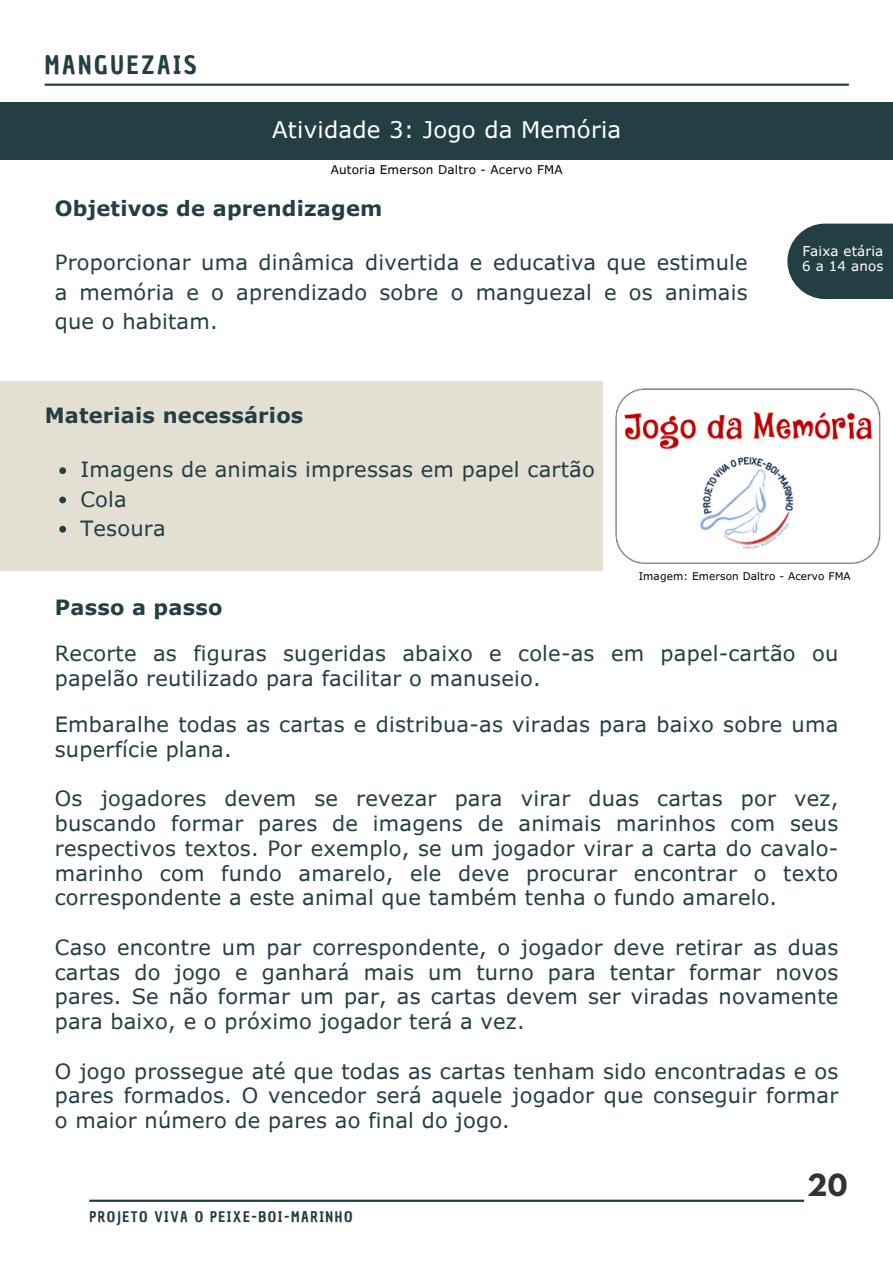
<style>
.page{position:relative;width:893px;height:1264px;background:#fff}
.page>*{position:absolute;margin:0;border:0;box-sizing:border-box;transform-origin:0 0}
.t1{font:700 27px "League Spartan";color:#333}
.t2{font:24.75px "Chau Philomene One";letter-spacing:.11em;color:#243f44}
.t3{font:22.95px "Verdana Pro";letter-spacing:.01em;color:#fff}
.t4{font:21px/24.8px "Verdana Pro";letter-spacing:.01em;color:#243f44;text-align:justify}
.t5{font:700 21px "Verdana Pro";letter-spacing:.01em;color:#243f44}
.t6{font:14.25px "Chau Philomene One";letter-spacing:.11em;color:#243f44}
.t7{font:13.5px/15.8px "Verdana Pro";letter-spacing:.01em;color:#fff}
.t8{font:12px "Verdana Pro";letter-spacing:.015em;color:#000}
.t9{font:10.5px "Verdana Pro";letter-spacing:.01em;color:#000}
</style>
<div class="page">
<hr style="left:45px;top:84px;width:803px;height:2px;background:#243f44">
<div style="left:0;top:382px;width:892px;height:189px;background:#e3e0d3"></div>
<hr style="left:89px;top:1199px;width:715px;height:2px;background:#243f44">
<svg style="left:787px;top:223px;width:105px;height:76px;background:#375054"></svg>
<div style="left:0;top:102px;width:892px;height:57px;background:#243f44"></div>
<img style="left:603px;top:382px;width:289px;height:189px">
<svg style="left:59px;top:467px;width:7px;height:7px"></svg>
<svg style="left:59px;top:496px;width:7px;height:7px"></svg>
<svg style="left:59px;top:526px;width:7px;height:6px"></svg>
<h4 class="t2" style="left:45px;top:48px;width:154px">MANGUEZAIS</h4>
<p class="t3" style="left:272px;top:115px;width:351px">Atividade 3: Jogo da Memória</p>
<p class="t8" style="left:330px;top:162px;width:233px">Autoria Emerson Daltro - Acervo FMA</p>
<h3 class="t5" style="left:55px;top:195px;width:329px">Objetivos de aprendizagem</h3>
<h4 class="t4" style="left:55px;top:247px;width:694px;line-height:29.2px">Proporcionar uma dinâmica divertida e educativa que estimule a memória e o aprendizado sobre o manguezal e os animais que o habitam.</h4>
<h6 class="t5" style="left:45px;top:402px;width:260px">Materiais necessários</h6>
<p class="t4" style="left:80px;top:456px;width:516px">Imagens de animais impressas em papel cartão</p>
<p class="t4" style="left:80px;top:486px;width:48px">Cola</p>
<h3 class="t4" style="left:80px;top:515px;width:87px">Tesoura</h3>
<p class="t7" style="left:802px;top:242px;width:83px">Faixa etária<br>6 a 14 anos</p>
<h4 class="t9" style="left:638px;top:569px;width:213px">Imagem: Emerson Daltro - Acervo FMA</h4>
<h1 class="t5" style="left:55px;top:594px;width:169px">Passo a passo</h1>
<p class="t4" style="left:55px;top:640px;width:785px">Recorte as figuras sugeridas abaixo e cole-as em papel-cartão ou papelão reutilizado para facilitar o manuseio.</p>
<p class="t4" style="left:55px;top:711px;width:785px">Embaralhe todas as cartas e distribua-as viradas para baixo sobre uma superfície plana.</p>
<h2 class="t4" style="left:55px;top:785px;width:785px">Os jogadores devem se revezar para virar duas cartas por vez, buscando formar pares de imagens de animais marinhos com seus respectivos textos. Por exemplo, se um jogador virar a carta do cavalo&shy;marinho com fundo amarelo, ele deve procurar encontrar o texto correspondente a este animal que também tenha o fundo amarelo.</h2>
<p class="t4" style="left:55px;top:934px;width:785px">Caso encontre um par correspondente, o jogador deve retirar as duas cartas do jogo e ganhará mais um turno para tentar formar novos pares. Se não formar um par, as cartas devem ser viradas novamente para baixo, e o próximo jogador terá a vez.</p>
<h3 class="t4" style="left:55px;top:1057px;width:785px">O jogo prossegue até que todas as cartas tenham sido encontradas e os pares formados. O vencedor será aquele jogador que conseguir formar o maior número de pares ao final do jogo.</h3>
<p class="t6" style="left:89px;top:1207px;width:265px">PROJETO VIVA O PEIXE-BOI-MARINHO</p>
<h4 class="t1" style="left:807px;top:1171px;width:42px">20</h4>
</div>
